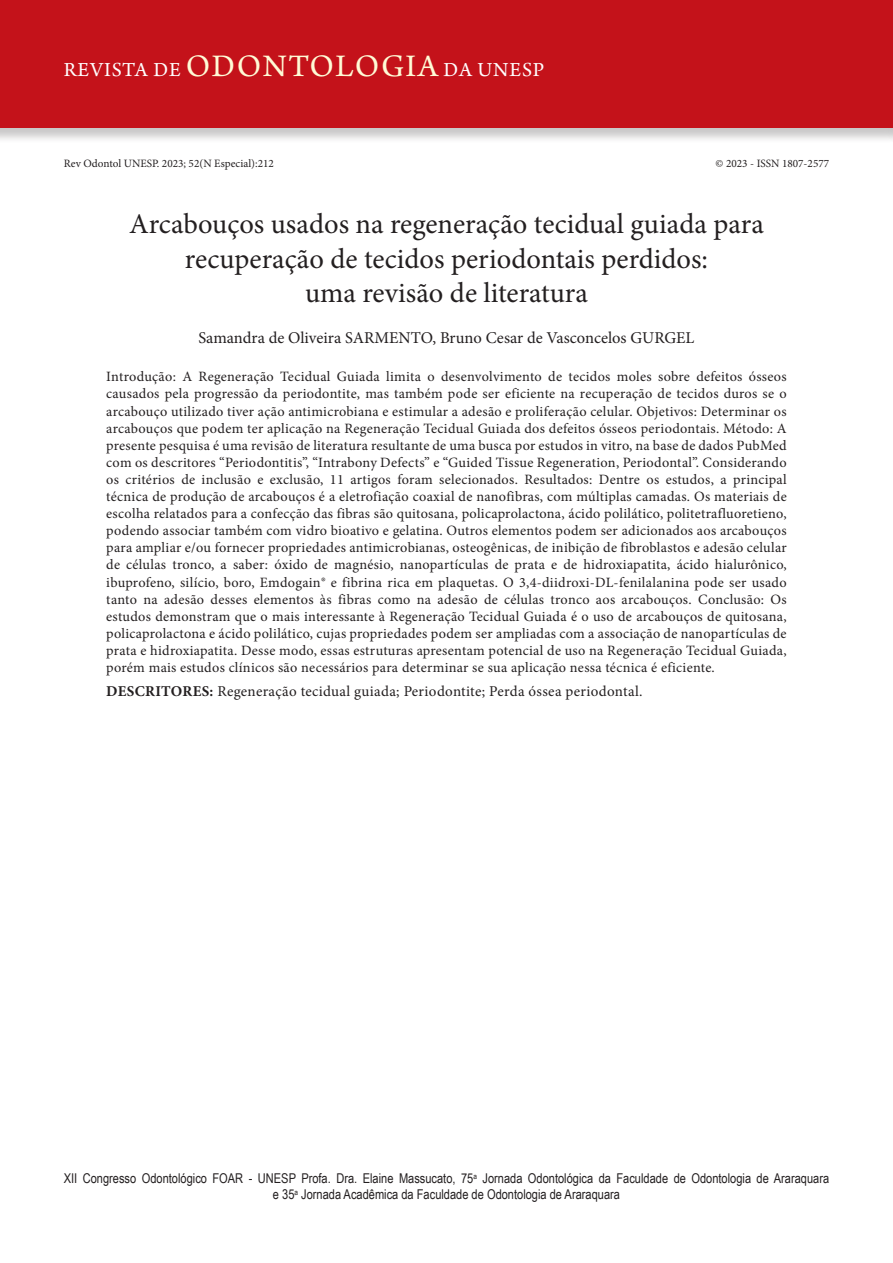
<style>
.page{position:relative;width:893px;height:1263px;background:#fff}
.page>*{position:absolute;margin:0;border:0;box-sizing:border-box;transform-origin:0 0}
.ArticleTitle{font:28.5px/34.2px "Minion Pro";color:#231f20;text-align:center}
.t1{font:21px "Arno Pro";letter-spacing:.04em;color:#fff}
.Authors{font:16.5px "Minion Pro";color:#231f20}
.Keywords{font:15px "Minion Pro";letter-spacing:.02em;color:#231f20}
.Abstract{font:14.25px/17.1px "Minion Pro";letter-spacing:.02em;color:#231f20;text-align:justify}
.t2{font:13.5px/16.2px "Arial Narrow";color:#231f20;text-align:center}
.t3{font:11.25px "Minion Pro";color:#231f20}
.s1{font-size:33px;color:#fffbd6}
.s2{font-weight:700}
</style>
<div class="page">
<div style="left:0;top:0;width:893px;height:144px;background:#231f20;opacity:.25"></div>
<div style="left:0;top:0;width:893px;height:128px;background:#c4121a"></div>
<h2 class="t1" style="left:64px;top:58px;width:482px">REVISTA DE <span class="s1">ODONTOLOGIA</span> DA UNESP</h2>
<p class="t3" style="left:64px;top:156px;width:212px">Rev Odontol UNESP. 2023; 52(N Especial):212</p>
<p class="t3" style="left:715px;top:156px;width:115px">© 2023 - ISSN 1807-2577</p>
<p class="ArticleTitle" style="left:129px;top:207px;width:636px">Arcabouços usados na regeneração tecidual guiada para recuperação de tecidos periodontais perdidos:<br>uma revisão de literatura</p>
<p class="Authors" style="left:198px;top:326px;width:498px">Samandra de Oliveira SARMENTO, Bruno Cesar de Vasconcelos GURGEL</p>
<p class="Abstract" style="left:106px;top:368px;width:682px">Introdução: A Regeneração Tecidual Guiada limita o desenvolvimento de tecidos moles sobre defeitos ósseos causados pela progressão da periodontite, mas também pode ser eficiente na recuperação de tecidos duros se o arcabouço utilizado tiver ação antimicrobiana e estimular a adesão e proliferação celular. Objetivos: Determinar os arcabouços que podem ter aplicação na Regeneração Tecidual Guiada dos defeitos ósseos periodontais. Método: A presente pesquisa é uma revisão de literatura resultante de uma busca por estudos in vitro, na base de dados PubMed com os descritores “Periodontitis”, “Intrabony Defects” e “Guided Tissue Regeneration, Periodontal”. Considerando os critérios de inclusão e exclusão, 11 artigos foram selecionados. Resultados: Dentre os estudos, a principal técnica de produção de arcabouços é a eletrofiação coaxial de nanofibras, com múltiplas camadas. Os materiais de escolha relatados para a confecção das fibras são quitosana, policaprolactona, ácido polilático, politetrafluoretieno, podendo associar também com vidro bioativo e gelatina. Outros elementos podem ser adicionados aos arcabouços para ampliar e/ou fornecer propriedades antimicrobianas, osteogênicas, de inibição de fibroblastos e adesão celular de células tronco, a saber: óxido de magnésio, nanopartículas de prata e de hidroxiapatita, ácido hialurônico, ibuprofeno, silício, boro, Emdogain® e fibrina rica em plaquetas. O 3,4-diidroxi-DL-fenilalanina pode ser usado tanto na adesão desses elementos às fibras como na adesão de células tronco aos arcabouços. Conclusão: Os estudos demonstram que o mais interessante à Regeneração Tecidual Guiada é o uso de arcabouços de quitosana, policaprolactona e ácido polilático, cujas propriedades podem ser ampliadas com a associação de nanopartículas de prata e hidroxiapatita. Desse modo, essas estruturas apresentam potencial de uso na Regeneração Tecidual Guiada, porém mais estudos clínicos são necessários para determinar se sua aplicação nessa técnica é eficiente.</p>
<p class="Keywords" style="left:106px;top:682px;width:538px"><span class="s2">DESCRITORES:</span> Regeneração tecidual guiada; Periodontite; Perda óssea periodontal.</p>
<p class="t2" style="left:64px;top:1169px;width:767px">XII Congresso Odontológico FOAR - UNESP Profa. Dra. Elaine Massucato, 75<sup>a</sup> Jornada Odontológica da Faculdade de Odontologia de Araraquara e 35<sup>a</sup> Jornada Acadêmica da Faculdade de Odontologia de Araraquara</p>
</div>
